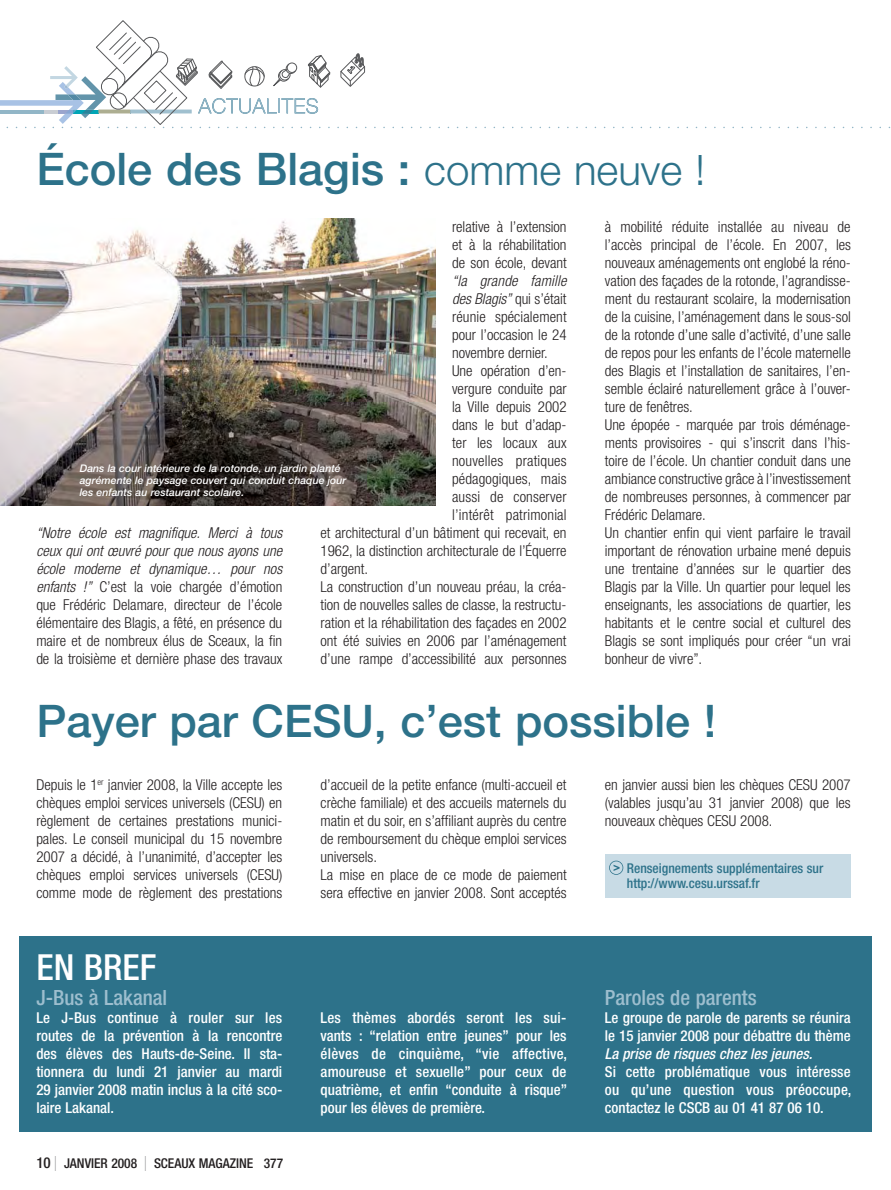
<style>
.page{position:relative;width:891px;height:1190px;background:#fff}
.page>*{position:absolute;margin:0;border:0;box-sizing:border-box;transform-origin:0 0}
.t1{font:500 45px "Helvetica Neue";color:#2d728a}
.t2{font:500 condensed 36px "Helvetica Neue";color:#fff}
.t3{font:500 condensed 21px "Helvetica Neue";color:#9dbece}
.t4{font:300 condensed 15px/18px "Helvetica Neue";color:#231f20;text-align:justify}
.t5{font:500 condensed 15px/18px "Helvetica Neue";color:#fff;text-align:justify}
.t6{font:italic 300 condensed 15px "Helvetica Neue";letter-spacing:.015em;color:#231f20}
.t7{font:italic 500 condensed 15px "Helvetica Neue";color:#fff}
.t8{font:500 condensed 13.5px/15px "Helvetica Neue";color:#2d728a}
.t9{font:500 condensed 13.5px "Helvetica Neue";color:#231f20}
.t10{font:italic 500 10.5px/12px "Helvetica Neue";color:#fff}
.s1{font-weight:300;font-size:42px}
.s2{font-style:normal}
.s3{font-style:italic}
.s4{font-size:15px}
.s5{font-weight:900;font-size:21px;color:#6d6e70}
</style>
<div class="page">
<svg style="left:0;top:20px;width:889px;height:108px"></svg>
<div style="left:19px;top:936px;width:853px;height:195px;background:#2d728a"></div>
<img style="left:0;top:219px;width:435px;height:287px">
<div style="left:605px;top:854px;width:246px;height:44px;background:#c8dbe5"></div>
<svg style="left:609px;top:861px;width:14px;height:14px"></svg>
<h1 class="t1" style="left:36px;top:152px;width:670px">École des Blagis : <span class="s1">comme neuve !</span></h1>
<p class="t4" style="left:452px;top:219px;width:116px">relative à l’extension et à la réhabilitation de son école, devant</p>
<p class="t6" style="left:452px;top:275px;width:116px">“la grande famille</p>
<p class="t6" style="left:452px;top:293px;width:116px">des Blagis” <span class="s2">qui s’était</span></p>
<p class="t4" style="left:452px;top:309px;width:116px">réunie spécialement</p>
<p class="t4" style="left:452px;top:327px;width:116px">pour l’occasion le 24</p>
<p class="t4" style="left:452px;top:345px;width:97px">novembre dernier.</p>
<p class="t4" style="left:452px;top:363px;width:116px">Une opération d’en-</p>
<p class="t4" style="left:452px;top:381px;width:116px">vergure conduite par</p>
<p class="t4" style="left:452px;top:399px;width:116px">la Ville depuis 2002</p>
<p class="t4" style="left:452px;top:417px;width:116px">dans le but d’adap-</p>
<p class="t4" style="left:452px;top:435px;width:116px">ter les locaux aux</p>
<p class="t4" style="left:452px;top:453px;width:116px">nouvelles pratiques</p>
<p class="t4" style="left:452px;top:471px;width:116px">pédagogiques, mais</p>
<p class="t4" style="left:452px;top:489px;width:116px">aussi de conserver</p>
<p class="t4" style="left:452px;top:507px;width:116px">l’intérêt patrimonial</p>
<p class="t4" style="left:321px;top:525px;width:247px">et architectural d’un bâtiment qui recevait, en</p>
<p class="t4" style="left:321px;top:543px;width:247px">1962, la distinction architecturale de l’Équerre</p>
<p class="t4" style="left:321px;top:561px;width:49px">d’argent.</p>
<p class="t4" style="left:321px;top:579px;width:247px">La construction d’un nouveau préau, la créa-</p>
<p class="t4" style="left:321px;top:597px;width:247px">tion de nouvelles salles de classe, la restructu-</p>
<p class="t4" style="left:321px;top:615px;width:247px">ration et la réhabilitation des façades en 2002</p>
<p class="t4" style="left:321px;top:633px;width:247px">ont été suivies en 2006 par l’aménagement</p>
<p class="t4" style="left:321px;top:651px;width:247px">d’une rampe d’accessibilité aux personnes</p>
<p class="t10" style="left:80px;top:464px;width:268px">Dans la cour intérieure de la rotonde, un jardin planté agrémente le paysage couvert qui conduit chaque jour les enfants au restaurant scolaire.</p>
<p class="t4" style="left:36px;top:525px;width:247px"><span class="s3">“Notre école est magnifique. Merci à tous ceux qui ont œuvré pour que nous ayons une école moderne et dynamique… pour nos enfants !”</span> C’est la voie chargée d’émotion que Frédéric Delamare, directeur de l’école élémentaire des Blagis, a fêté, en présence du maire et de nombreux élus de Sceaux, la fin de la troisième et dernière phase des travaux</p>
<p class="t4" style="left:605px;top:219px;width:248px;text-align:left">à mobilité réduite installée au niveau de l’accès principal de l’école. En 2007, les nouveaux aménagements ont englobé la réno&shy;vation des façades de la rotonde, l’agrandisse&shy;ment du restaurant scolaire, la modernisation de la cuisine, l’aménagement dans le sous-sol de la rotonde d’une salle d’activité, d’une salle de repos pour les enfants de l’école maternelle des Blagis et l’installation de sanitaires, l’en&shy;semble éclairé naturellement grâce à l’ouver&shy;ture de fenêtres.<br>Une épopée - marquée par trois déménage&shy;ments provisoires - qui s’inscrit dans l’his&shy;toire de l’école. Un chantier conduit dans une ambiance constructive grâce à l’investissement de nombreuses personnes, à commencer par Frédéric Delamare.<br>Un chantier enfin qui vient parfaire le travail important de rénovation urbaine mené depuis une trentaine d’années sur le quartier des Blagis par la Ville. Un quartier pour lequel les enseignants, les associations de quartier, les habitants et le centre social et culturel des Blagis se sont impliqués pour créer “un vrai bonheur de vivre”.</p>
<h1 class="t1" style="left:36px;top:705px;width:681px">Payer par CESU, c’est possible !</h1>
<p class="t4" style="left:36px;top:777px;width:247px">Depuis le 1<sup>er</sup> janvier 2008, la Ville accepte les chèques emploi services universels (CESU) en règlement de certaines prestations munici&shy;pales. Le conseil municipal du 15 novembre 2007 a décidé, à l’unanimité, d’accepter les chèques emploi services universels (CESU) comme mode de règlement des prestations</p>
<p class="t4" style="left:321px;top:777px;width:247px;text-align:left">d’accueil de la petite enfance (multi-accueil et crèche familiale) et des accueils maternels du matin et du soir, en s’affiliant auprès du centre de remboursement du chèque emploi services universels.<br>La mise en place de ce mode de paiement sera effective en janvier 2008. Sont acceptés</p>
<p class="t4" style="left:605px;top:777px;width:247px">en janvier aussi bien les chèques CESU 2007 (valables jusqu’au 31 janvier 2008) que les nouveaux chèques CESU 2008.</p>
<p class="t8" style="left:627px;top:862px;width:198px">Renseignements supplémentaires sur http://www.cesu.urssaf.fr</p>
<h2 class="t2" style="left:36px;top:954px;width:122px">EN BREF</h2>
<h3 class="t3" style="left:36px;top:990px;width:132px">J-Bus à Lakanal</h3>
<p class="t5" style="left:36px;top:1010px;width:247px">Le J-Bus continue à rouler sur les routes de la prévention à la rencontre des élèves des Hauts-de-Seine. Il sta&shy;tionnera du lundi 21 janvier au mardi 29 janvier 2008 matin inclus à la cité sco&shy;laire Lakanal.</p>
<p class="t5" style="left:321px;top:1010px;width:248px">Les thèmes abordés seront les sui&shy;vants : “relation entre jeunes” pour les élèves de cinquième, “vie affective, amoureuse et sexuelle” pour ceux de quatrième, et enfin “conduite à risque” pour les élèves de première.</p>
<p class="t9" style="left:36px;top:1158px;width:248px"><span class="s4">10</span> <span class="s5">l</span> JANVIER 2008 <span class="s5">l</span> SCEAUX MAGAZINE 377</p>
<h3 class="t3" style="left:605px;top:990px;width:153px">Paroles de parents</h3>
<p class="t5" style="left:605px;top:1010px;width:247px">Le groupe de parole de parents se réunira le 15 janvier 2008 pour débattre du thème</p>
<p class="t7" style="left:605px;top:1048px;width:209px">La prise de risques chez les jeunes.</p>
<p class="t5" style="left:605px;top:1064px;width:248px">Si cette problématique vous intéresse ou qu’une question vous préoccupe, contactez le CSCB au 01 41 87 06 10.</p>
</div>
